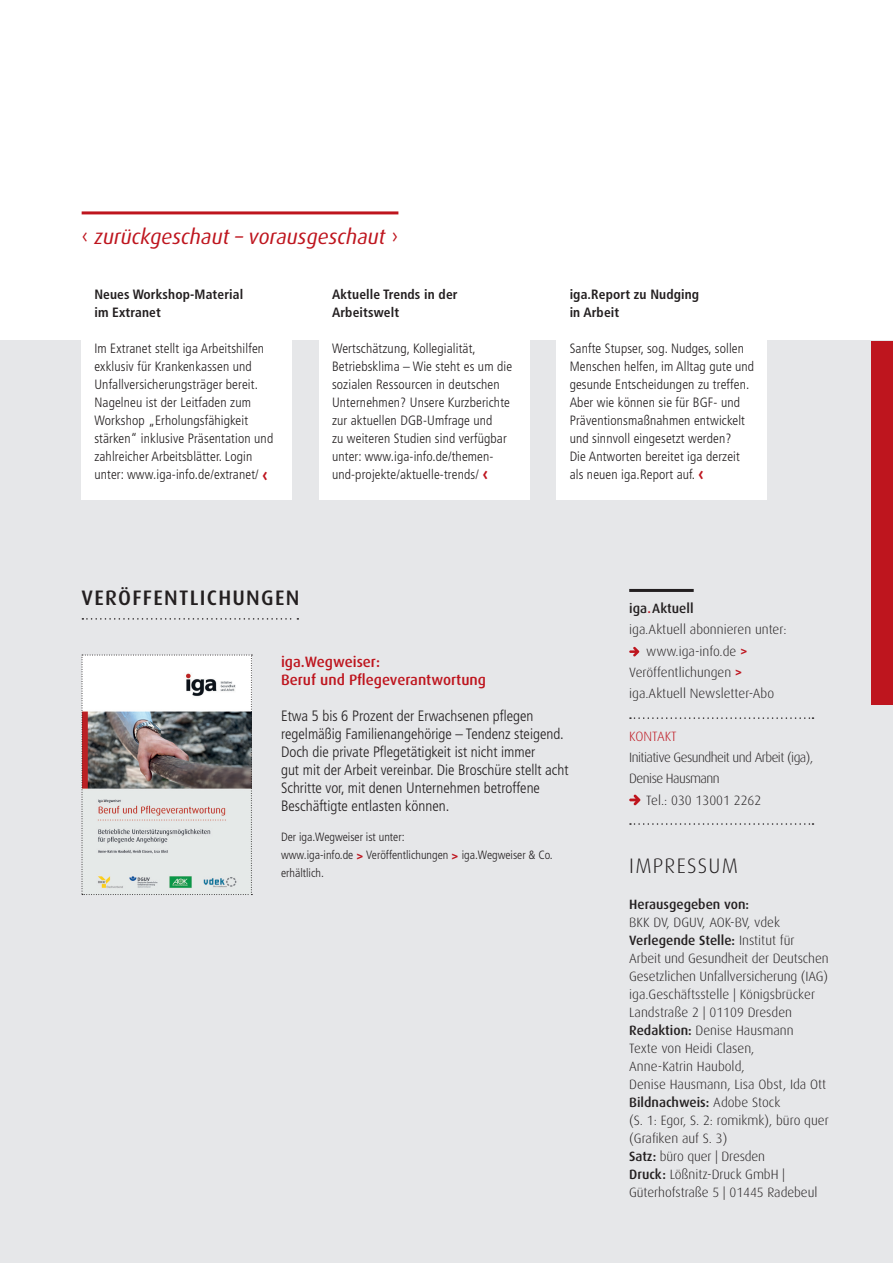
<style>
.page{position:relative;width:893px;height:1263px;background:#fff}
.page>*{position:absolute;margin:0;border:0;box-sizing:border-box;transform-origin:0 0}
.t1{font:italic 21px "Dax OT";color:#be151e}
.t2{font:500 21px "Dax";letter-spacing:.06em;color:#231f20}
.t3{font:300 21px "Dax";letter-spacing:.06em;color:#231f20}
.t4{font:300 condensed 15px/18px "Frutiger";color:#231f20}
.t5{font:500 15px/18px "Dax";color:#be151e}
.t6{font:300 condensed 13.5px/18px "Frutiger";letter-spacing:.01em;color:#231f20}
.t7{font:300 13.5px/18px "Dax";color:#231f20}
.t8{font:700 condensed 13.5px/18px "Frutiger";letter-spacing:.01em;color:#231f20}
.t9{font:500 13.5px "Dax";color:#231f20}
.t10{font:300 13.5px/21.3px "Dax";letter-spacing:-.04em;color:#231f20}
.t11{font:300 13.5px "Dax";color:#be151e}
.t12{font:300 condensed 12px/18px "Frutiger";color:#231f20}
.s1{font-family:"Dax";font-style:normal}
.s2{font-family:"Dax";font-weight:700;font-stretch:normal;font-size:18px;color:#be151e}
.s3{font-family:"Dax";font-weight:700;font-stretch:normal;font-size:13.5px;color:#be151e}
.s4{color:#be151e}
.s5{font-weight:700;color:#be151e}
.s6{font-weight:300}
.s7{font-weight:500}
</style>
<div class="page">
<div style="left:0;top:341px;width:893px;height:922px;background:#e6e7e9"></div>
<hr style="left:82px;top:211px;width:316px;height:3px;background:#be151e">
<div style="left:82px;top:289px;width:210px;height:211px;background:#fff"></div>
<svg style="left:82px;top:618px;width:216px;height:2px"></svg>
<div style="left:319px;top:289px;width:210px;height:211px;background:#fff"></div>
<div style="left:557px;top:289px;width:210px;height:211px;background:#fff"></div>
<hr style="left:629px;top:589px;width:65px;height:3px;background:#231f20">
<svg style="left:630px;top:717px;width:183px;height:2px"></svg>
<svg style="left:630px;top:823px;width:183px;height:2px"></svg>
<svg style="left:629px;top:647px;width:10px;height:10px"></svg>
<svg style="left:629px;top:794px;width:11px;height:11px"></svg>
<svg style="left:82px;top:655px;width:170px;height:240px"></svg>
<div style="left:872px;top:341px;width:21px;height:363px;background:#be151e"></div>
<h2 class="t1" style="left:82px;top:224px;width:318px"><span class="s1">‹</span> zurückgeschaut – vorausgeschaut <span class="s1">›</span></h2>
<h3 class="t8" style="left:94px;top:286px;width:150px">Neues Workshop-Material im Extranet</h3>
<p class="t6" style="left:94px;top:340px;width:180px">Im Extranet stellt iga Arbeitshilfen exklusiv für Krankenkassen und Unfallversicherungsträger bereit.<br>Nagelneu ist der Leitfaden zum Workshop „Erholungsfähigkeit stärken“ inklusive Präsentation und zahlreicher Arbeitsblätter. Login unter: www.iga-info.de/extranet/ <span class="s2">‹</span></p>
<h3 class="t8" style="left:332px;top:286px;width:127px">Aktuelle Trends in der<br>Arbeitswelt</h3>
<p class="t6" style="left:332px;top:340px;width:182px">Wertschätzung, Kollegialität, Betriebsklima – Wie steht es um die sozialen Ressourcen in deutschen Unternehmen? Unsere Kurzberichte zur aktuellen DGB-Umfrage und<br>zu weiteren Studien sind verfügbar unter: www.iga-info.de/themen&shy;und-projekte/aktuelle-trends/ <span class="s2">‹</span></p>
<h3 class="t8" style="left:570px;top:286px;width:131px">iga.Report zu Nudging in Arbeit</h3>
<p class="t6" style="left:570px;top:340px;width:186px">Sanfte Stupser, sog. Nudges, sollen Menschen helfen, im Alltag gute und gesunde Entscheidungen zu treffen.<br>Aber wie können sie für BGF- und Präventionsmaßnahmen entwickelt und sinnvoll eingesetzt werden?<br>Die Antworten bereitet iga derzeit als neuen iga.Report auf. <span class="s2">‹</span></p>
<h3 class="t2" style="left:82px;top:586px;width:219px">VERÖFFENTLICHUNGEN</h3>
<h3 class="t5" style="left:281px;top:653px;width:206px">iga.Wegweiser:<br>Beruf und Pflegeverantwortung</h3>
<p class="t4" style="left:281px;top:707px;width:289px">Etwa 5 bis 6 Prozent der Erwachsenen pflegen regelmäßig Familienangehörige – Tendenz steigend.<br>Doch die private Pflegetätigkeit ist nicht immer<br>gut mit der Arbeit vereinbar. Die Broschüre stellt acht Schritte vor, mit denen Unternehmen betroffene Beschäftigte entlasten können.</p>
<p class="t12" style="left:281px;top:828px;width:125px">Der iga.Wegweiser ist unter:</p>
<p class="t12" style="left:281px;top:846px;width:273px">www.iga-info.de <span class="s3">&gt;</span> Veröffentlichungen <span class="s3">&gt;</span> iga.Wegweiser &amp; Co. erhältlich.</p>
<h2 class="t9" style="left:629px;top:601px;width:66px">iga<span class="s4">.</span>Aktuell</h2>
<p class="t7" style="left:629px;top:621px;width:159px">iga.Aktuell abonnieren unter:</p>
<p class="t7" style="left:629px;top:640px;width:146px;line-height:21.3px;text-indent:17px">www.iga-info.de <span class="s5">&gt;<br></span>Veröffentlichungen <span class="s5">&gt; </span>iga.Aktuell Newsletter-Abo</p>
<h3 class="t11" style="left:629px;top:729px;width:49px">KONTAKT</h3>
<p class="t10" style="left:629px;top:747px;width:186px">Initiative Gesundheit und Arbeit (iga),<br>Denise Hausmann</p>
<p class="t7" style="left:646px;top:791px;width:117px">Tel.: 030 13001 2262</p>
<h2 class="t3" style="left:629px;top:854px;width:110px">IMPRESSUM</h2>
<h3 class="t9" style="left:629px;top:897px;width:121px">Herausgegeben von:</h3>
<p class="t7" style="left:629px;top:913px;width:152px">BKK DV, DGUV, AOK-BV, vdek</p>
<h3 class="t9" style="left:629px;top:933px;width:167px">Verlegende Stelle: <span class="s6">Institut für</span></h3>
<p class="t7" style="left:629px;top:949px;width:201px">Arbeit und Gesundheit der Deutschen Gesetzlichen Unfallversicherung (IAG) iga.Geschäftsstelle | Königsbrücker Landstraße 2 | 01109 Dresden</p>
<h3 class="t7" style="left:629px;top:1021px;width:166px"><span class="s7">Redaktion:</span> Denise Hausmann</h3>
<p class="t7" style="left:629px;top:1039px;width:199px">Texte von Heidi Clasen,<br>Anne-Katrin Haubold,<br>Denise Hausmann, Lisa Obst, Ida Ott</p>
<h3 class="t9" style="left:629px;top:1095px;width:153px">Bildnachweis: <span class="s6">Adobe Stock</span></h3>
<p class="t7" style="left:629px;top:1111px;width:201px">(S. 1: Egor, S. 2: romikmk), büro quer (Grafiken auf S. 3)</p>
<h3 class="t7" style="left:629px;top:1147px;width:137px"><span class="s7">Satz:</span> büro quer | Dresden</h3>
<h3 class="t7" style="left:629px;top:1165px;width:157px"><span class="s7">Druck:</span> Lößnitz-Druck GmbH |</h3>
<p class="t7" style="left:629px;top:1183px;width:190px">Güterhofstraße 5 | 01445 Radebeul</p>
</div>
